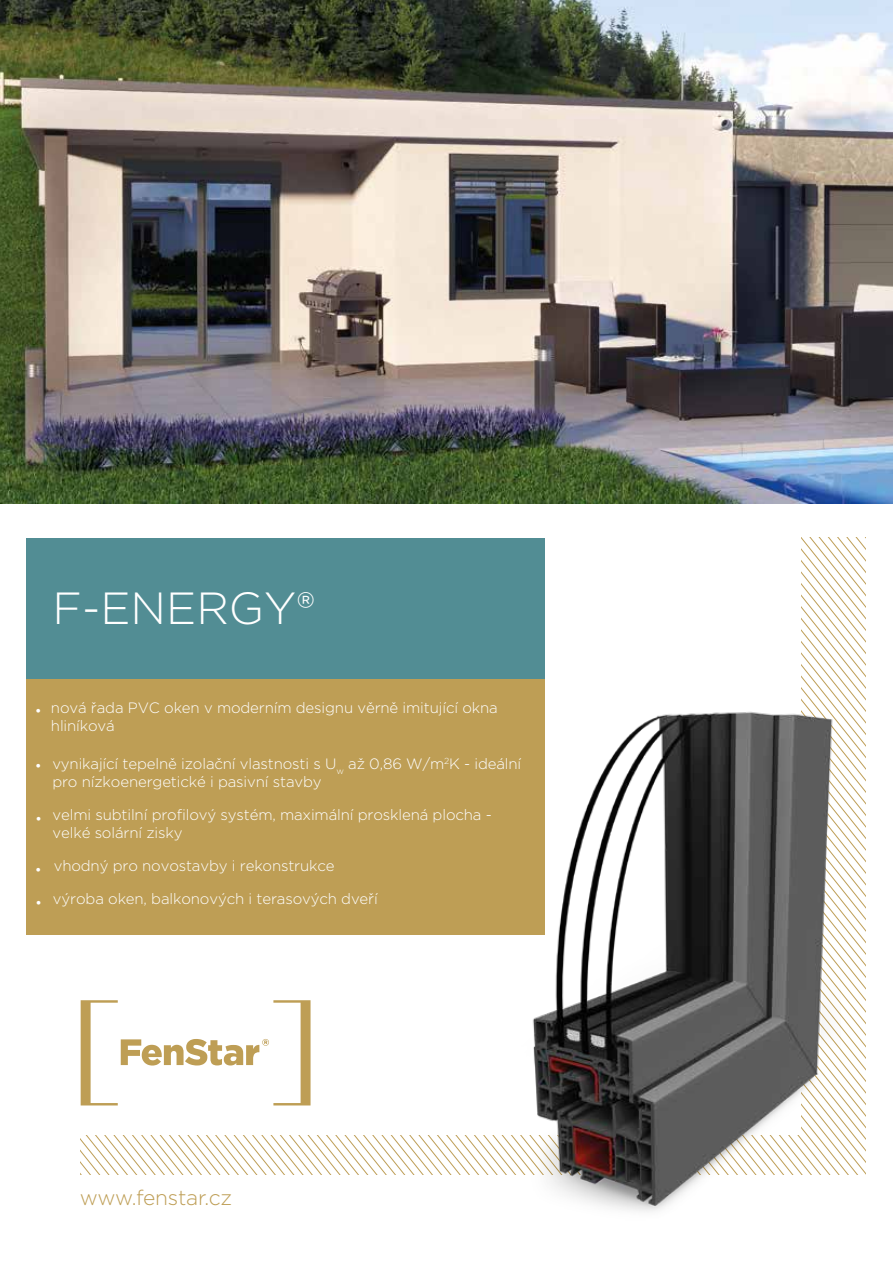
<style>
.page{position:relative;width:893px;height:1263px;background:#fff}
.page>*{position:absolute;margin:0;border:0;box-sizing:border-box;transform-origin:0 0}
.t1{font:300 45px "Gotham";color:#fff}
.t2{font:300 21px "Gotham";letter-spacing:-.01em;color:#be9e55}
.t3{font:300 15px/18px "Gotham";letter-spacing:-.01em;color:#fff}
</style>
<div class="page">
<svg style="left:801px;top:537px;width:65px;height:637px"></svg>
<div style="left:26px;top:678px;width:519px;height:257px;background:#be9e55"></div>
<svg style="left:81px;top:1000px;width:230px;height:105px"></svg>
<div style="left:26px;top:538px;width:519px;height:141px;background:#528d94"></div>
<img style="left:0;top:0;width:893px;height:504px">
<img style="left:522px;top:705px;width:319px;height:507px">
<h1 class="t1" style="left:53px;top:580px;width:264px">F-ENERGY®</h1>
<p class="t3" style="left:35px;top:701px;width:9px">•</p>
<p class="t3" style="left:35px;top:756px;width:9px">•</p>
<p class="t3" style="left:35px;top:809px;width:9px">•</p>
<p class="t3" style="left:51px;top:698px;width:448px">nová řada PVC oken v moderním designu věrně imitující okna hliníková</p>
<p class="t3" style="left:52px;top:754px;width:470px">vynikající tepelně izolační vlastnosti s U<sub>w</sub> až 0,86 W/m<sup>2</sup>K - ideální pro nízkoenergetické i pasivní stavby</p>
<p class="t3" style="left:53px;top:805px;width:441px">velmi subtilní profilový systém, maximální prosklená plocha - velké solární zisky</p>
<p class="t3" style="left:54px;top:856px;width:282px">vhodný pro novostavby i rekonstrukce</p>
<p class="t3" style="left:35px;top:889px;width:344px">• výroba oken, balkonových i terasových dveří</p>
<p class="t3" style="left:35px;top:860px;width:9px">•</p>
<h2 class="t2" style="left:80px;top:1184px;width:154px">www.fenstar.cz</h2>
</div>
